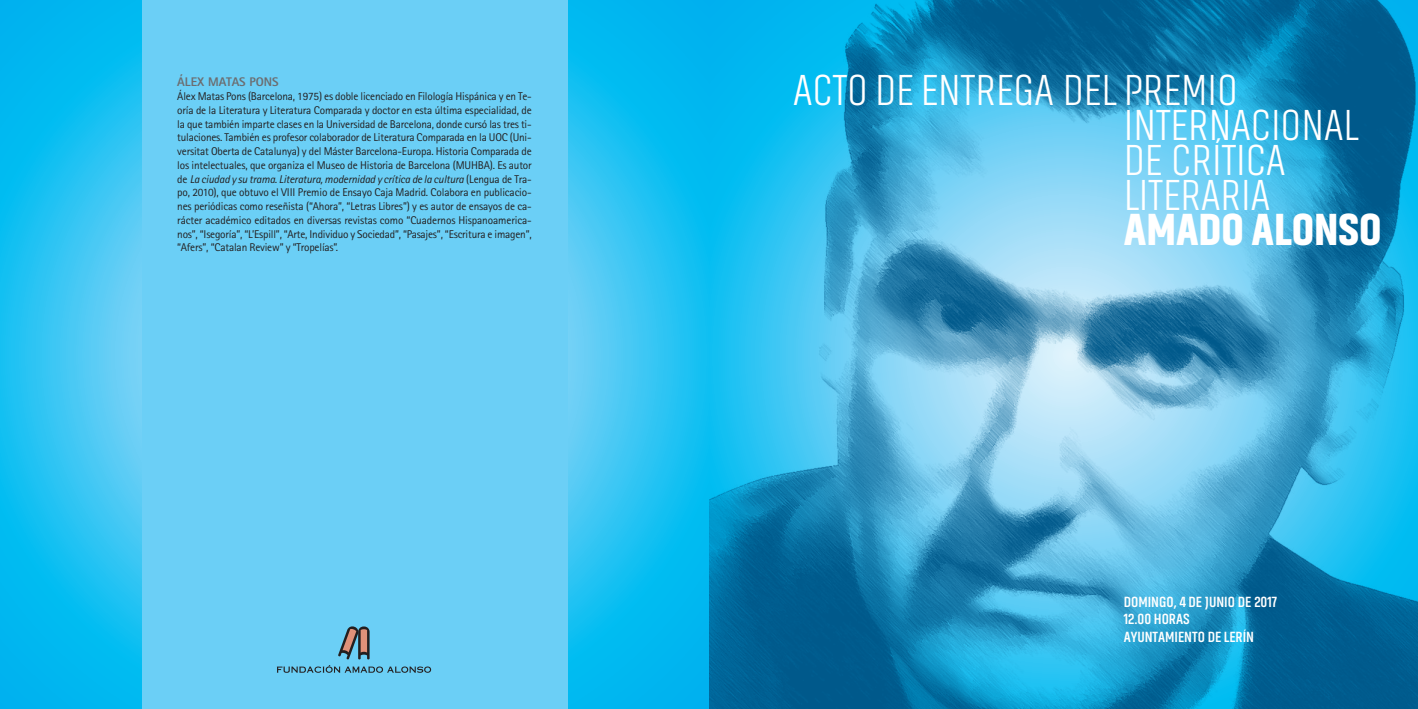
<style>
.page{position:relative;width:1418px;height:709px;background:#fff}
.page>*{position:absolute;margin:0;border:0;box-sizing:border-box;transform-origin:0 0}
.t1{font:300 45px/35px "Akhand";color:#fff}
.t2{font:900 45px "Akhand";color:#fff}
.t3{font:700 15px/17.5px "Akhand";color:#fff}
.t4{font:800 12.5px "Rotis Sans Serif";color:#6c6d70}
.t5{font:11.25px/13.8px "Rotis Sans Serif";letter-spacing:-.015em;color:#231f20;text-align:justify}
.s1{font-style:italic}
</style>
<div class="page">
<img style="left:709px;top:0;width:708px;height:709px">
<svg style="left:0;top:0;width:709px;height:709px;background:#21c0f2"></svg>
<div style="left:142px;top:0;width:425px;height:709px;background:#6bcff6"></div>
<svg style="left:338px;top:626px;width:31px;height:33px"></svg>
<svg style="left:277px;top:665px;width:154px;height:8px"></svg>
<p class="t4" style="left:177px;top:78px;width:103px">ÁLEX MATAS PONS</p>
<p class="t5" style="left:177px;top:90px;width:356px">Álex Matas Pons (Barcelona, 1975) es doble licenciado en Filología Hispánica y en Te&shy;oría de la Literatura y Literatura Comparada y doctor en esta última especialidad, de la que también imparte clases en la Universidad de Barcelona, donde cursó las tres ti&shy;tulaciones. También es profesor colaborador de Literatura Comparada en la UOC (Uni&shy;versitat Oberta de Catalunya) y del Máster Barcelona-Europa. Historia Comparada de los intelectuales, que organiza el Museo de Historia de Barcelona (MUHBA). Es autor de <span class="s1">La ciudad y su trama. Literatura, modernidad y crítica de la cultura</span> (Lengua de Tra&shy;po, 2010), que obtuvo el VIII Premio de Ensayo Caja Madrid. Colabora en publicacio&shy;nes periódicas como reseñista (“Ahora”, “Letras Libres”) y es autor de ensayos de ca&shy;rácter académico editados en diversas revistas como “Cuadernos Hispanoamerica&shy;nos”, “Isegoría”, “L’Espill”, “Arte, Individuo y Sociedad”, “Pasajes”, “Escritura e imagen”, “Afers”, “Catalan Review” y “Tropelías”.</p>
<h1 class="t1" style="left:1123px;top:75px;width:236px;text-indent:-330px">ACTO DE ENTREGA DEL PREMIO<br>INTERNACIONAL<br>DE CRÍTICA<br>LITERARIA</h1>
<h1 class="t2" style="left:1123px;top:211px;width:259px">AMADO ALONSO</h1>
<h2 class="t3" style="left:1123px;top:593px;width:155px">DOMINGO, 4 DE JUNIO DE 2017<br>12.00 HORAS<br>AYUNTAMIENTO DE LERÍN</h2>
</div>
